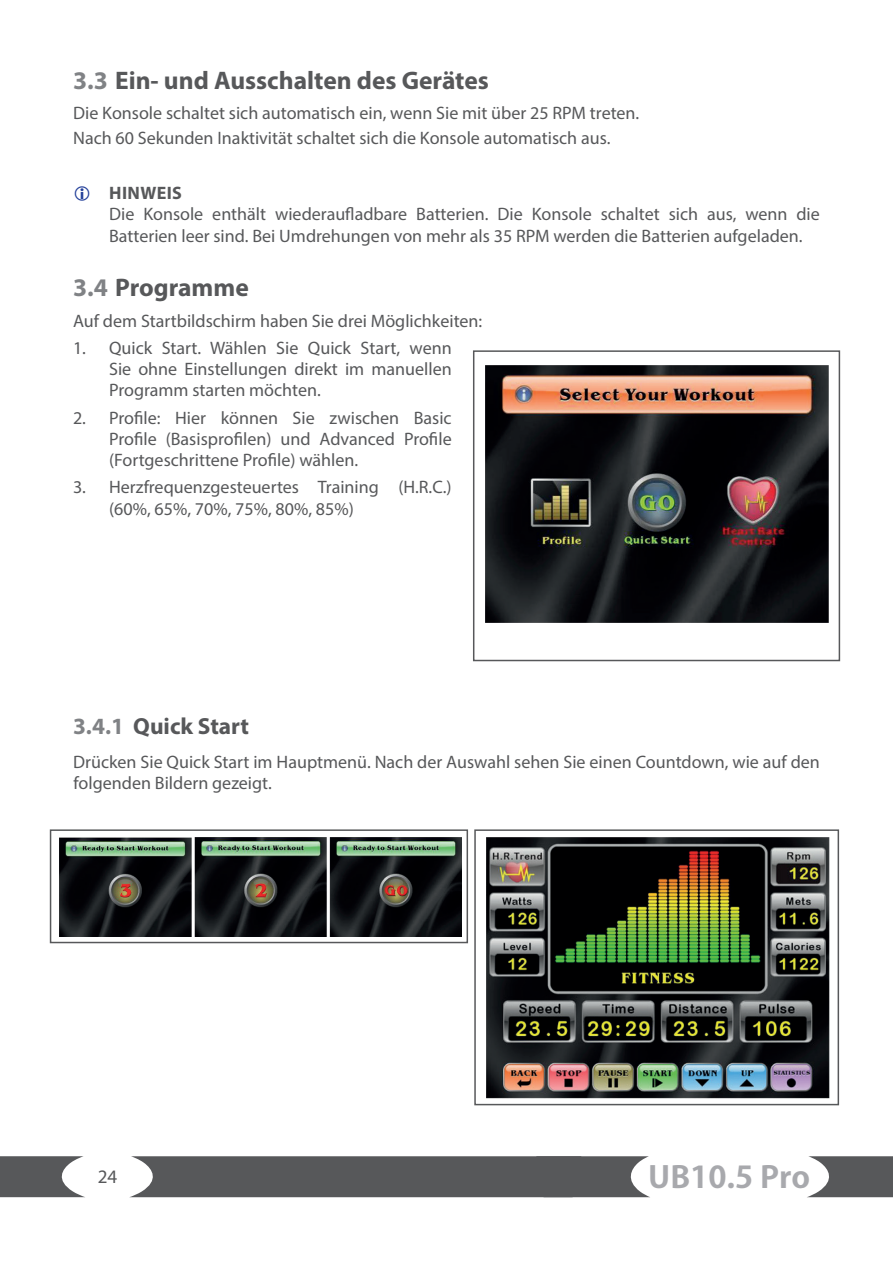
<style>
.page{position:relative;width:893px;height:1263px;background:#fff}
.page>*{position:absolute;margin:0;border:0;box-sizing:border-box;transform-origin:0 0}
.t1{font:29.7px "Koz Go Pro Bold 90 msp RKSJ H";color:#a8a9ad;scale:1.07 1}
.t2{font:700 25.5px "Myriad Pro";color:#57585a}
.t3{font:700 23.4px "Myriad Pro";color:#57585a}
.t4{font:19.05px "Myriad Pro";color:#57585a}
.Text_Hinweise{font:18px/21.1px "Myriad Pro";color:#57585a}
.t5{font:700 18px "Myriad Pro";letter-spacing:.02em;color:#57585a}
.s1{color:#808285}
</style>
<div class="page">
<img style="left:485px;top:366px;width:343px;height:256px">
<div style="left:473px;top:350px;width:367px;height:311px;border:2px solid #57585a"></div>
<img style="left:60px;top:837px;width:402px;height:99px">
<div style="left:50px;top:829px;width:418px;height:114px;border:2px solid #57585a"></div>
<img style="left:486px;top:837px;width:343px;height:262px">
<div style="left:474px;top:829px;width:365px;height:276px;border:2px solid #57585a"></div>
<svg style="left:0;top:1156px;width:85px;height:41px"></svg>
<svg style="left:130px;top:1156px;width:520px;height:41px;background:#616264"></svg>
<svg style="left:807px;top:1156px;width:86px;height:41px"></svg>
<p class="t2" style="left:73px;top:64px;width:417px"><span class="s1">3.3</span> Ein- und Ausschalten des Gerätes</p>
<p class="Text_Hinweise" style="left:73px;top:103px;width:568px">Die Konsole schaltet sich automatisch ein, wenn Sie mit über 25 RPM treten.</p>
<p class="Text_Hinweise" style="left:73px;top:127px;width:539px">Nach 60 Sekunden Inaktivität schaltet sich die Konsole automatisch aus.</p>
<p class="t5" style="left:109px;top:181px;width:74px">HINWEIS</p>
<p class="Text_Hinweise" style="left:109px;top:203px;width:712px;line-height:21.6px">Die Konsole enthält wiederaufladbare Batterien. Die Konsole schaltet sich aus, wenn die<br>Batterien leer sind. Bei Umdrehungen von mehr als 35 RPM werden die Batterien aufgeladen.</p>
<p class="t2" style="left:73px;top:271px;width:177px"><span class="s1">3.4</span> Programme</p>
<p class="Text_Hinweise" style="left:73px;top:310px;width:411px">Auf dem Startbildschirm haben Sie drei Möglichkeiten:</p>
<p class="Text_Hinweise" style="left:109px;top:337px;width:344px;text-align:justify;text-indent:-36px">1. Quick Start. Wählen Sie Quick Start, wenn Sie ohne Einstellungen direkt im manuellen Programm starten möchten.</p>
<p class="Text_Hinweise" style="left:109px;top:407px;width:344px;text-align:justify;text-indent:-36px">2. Profile: Hier können Sie zwischen Basic Profile (Basisprofilen) und Advanced Profile (Fortgeschrittene Profile) wählen.</p>
<p class="Text_Hinweise" style="left:109px;top:476px;width:344px;text-indent:-36px">3. Herzfrequenzgesteuertes Training (H.R.C.) (60%, 65%, 70%, 75%, 80%, 85%)</p>
<p class="t3" style="left:73px;top:711px;width:178px"><span class="s1">3.4.1</span> Quick Start</p>
<p class="Text_Hinweise" style="left:73px;top:751px;width:748px">Drücken Sie Quick Start im Hauptmenü. Nach der Auswahl sehen Sie einen Countdown, wie auf den folgenden Bildern gezeigt.</p>
<p class="t4" style="left:98px;top:1165px;width:21px">24</p>
<h1 class="t1" style="left:648px;top:1158px;width:153px">UB10.5 Pro</h1>
</div>
